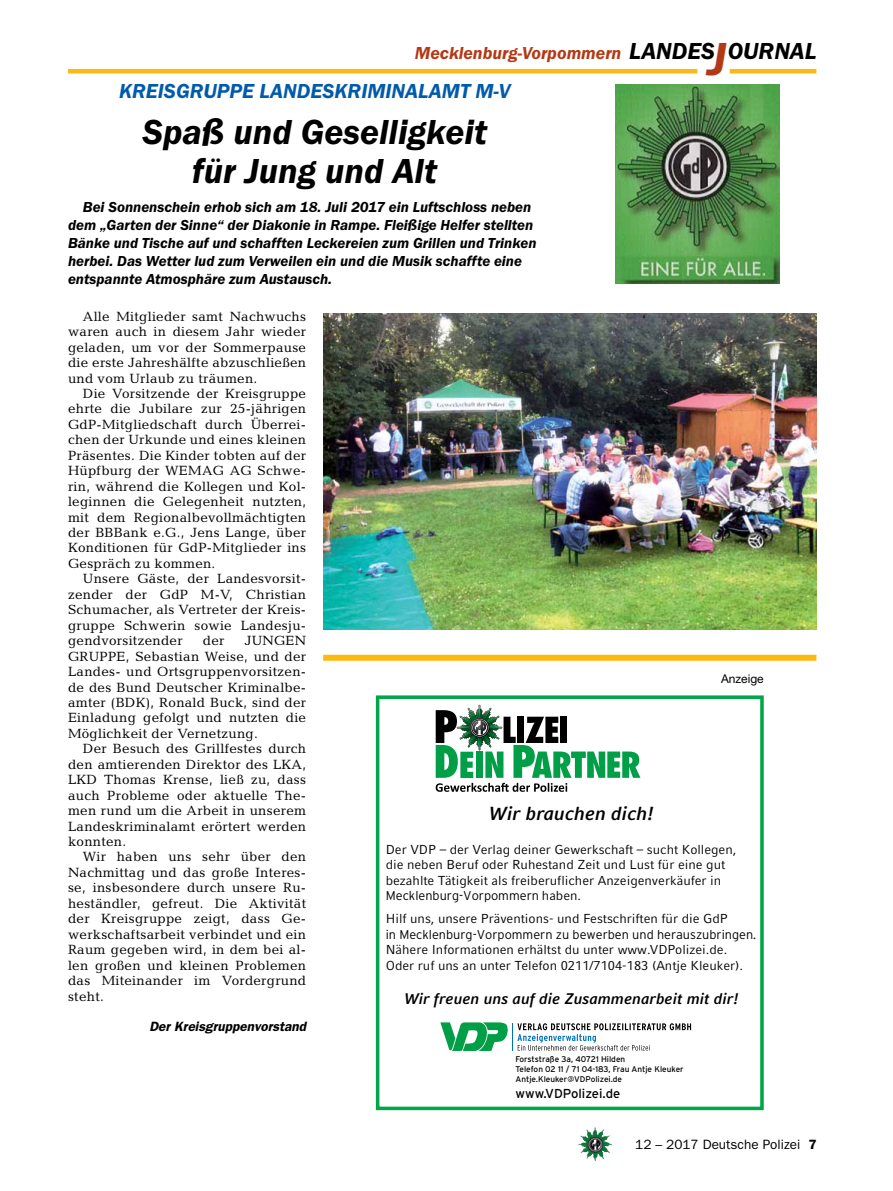
<style>
.page{position:relative;width:893px;height:1191px;background:#fff}
.page>*{position:absolute;margin:0;border:0;box-sizing:border-box;transform-origin:0 0}
.t1{font:italic 600 36px/39px "Franklin Gothic Itc T";color:#000;text-align:center}
.t2{font:italic 600 24px "Franklin Gothic Itc T";color:#000}
.t3{font:italic 600 21px "Franklin Gothic Itc T";color:#005baa}
.t4{font:italic 700 18.9px "Compatil Fact LT";color:#000}
.t5{font:italic 600 18px "Franklin Gothic Itc T";color:#b33916}
.t6{font:italic 700 15.3px "Compatil Fact LT";color:#000}
.t7{font:italic 600 15px/18px "Franklin Gothic Itc T";color:#000}
.t8{font:13.5px/15.5px "Candida";letter-spacing:.02em;color:#000;text-align:justify}
.t9{font:13.5px "Franklin Gothic";color:#000}
.t10{font:italic 600 13.5px "Franklin Gothic";color:#000}
.t11{font:12.9px/15.6px "Compatil Fact LT";color:#000}
.t12{font:12.9px "Interstate";color:#000}
.t13{font:300 12.75px "Interstate";color:#000}
.t14{font:12px "Helvetica Neue";color:#000}
.t15{font:8.25px/9.9px "Interstate";color:#000}
.s1{font-size:48px;color:#b33916}
.s2{font-family:"Compatil Fact LT";font-weight:400;font-size:12.9px}
.s3{font-weight:600}
</style>
<div class="page">
<img style="left:578px;top:1127px;width:17px;height:25px">
<hr style="left:730px;top:69px;width:86px;height:4px;background:#fdb913">
<hr style="left:68px;top:69px;width:629px;height:4px;background:#fdb913">
<img style="left:615px;top:84px;width:164px;height:199px">
<img style="left:323px;top:313px;width:493px;height:317px">
<div style="left:376px;top:695px;width:388px;height:415px;border:4px solid #00a649"></div>
<svg style="left:436px;top:705px;width:204px;height:87px"></svg>
<svg style="left:440px;top:1022px;width:251px;height:29px"></svg>
<div style="left:323px;top:655px;width:493px;height:6px;background:#fdb913"></div>
<h3 class="t5" style="left:415px;top:42px;width:208px">Mecklenburg-Vorpommern</h3>
<h3 class="t3" style="left:119px;top:79px;width:393px">KREISGRUPPE LANDESKRIMINALAMT M-V</h3>
<h1 class="t1" style="left:142px;top:112px;width:347px">Spaß und Geselligkeit für Jung und Alt</h1>
<p class="t7" style="left:68px;top:197px;width:470px;text-indent:15px">Bei Sonnenschein erhob sich am 18. Juli 2017 ein Luftschloss neben dem „Garten der Sinne“ der Diakonie in Rampe. Fleißige Helfer stellten Bänke und Tische auf und schafften Leckereien zum Grillen und Trinken herbei. Das Wetter lud zum Verweilen ein und die Musik schaffte eine entspannte Atmosphäre zum Austausch.</p>
<h2 class="t2" style="left:629px;top:37px;width:189px">LANDES<span class="s1">J</span>OURNAL</h2>
<p class="t8" style="left:68px;top:308px;width:240px;text-indent:15px">Alle Mitglieder samt Nachwuchs waren auch in diesem Jahr wieder geladen, um vor der Sommerpause die erste Jahreshälfte abzuschließen und vom Urlaub zu träumen.</p>
<p class="t8" style="left:68px;top:386px;width:240px;text-indent:15px">Die Vorsitzende der Kreisgruppe ehrte die Jubilare zur 25-jährigen GdP-Mitgliedschaft durch Überrei&shy;chen der Urkunde und eines kleinen Präsentes. Die Kinder tobten auf der Hüpfburg der WEMAG AG Schwe&shy;rin, während die Kollegen und Kol&shy;leginnen die Gelegenheit nutzten, mit dem Regionalbevollmächtigten der BBBank e.G., Jens Lange, über Konditionen für GdP-Mitglieder ins Gespräch zu kommen.</p>
<p class="t8" style="left:68px;top:571px;width:240px;text-indent:15px">Unsere Gäste, der Landesvorsit&shy;zender der GdP M-V, Christian Schumacher, als Vertreter der Kreis&shy;gruppe Schwerin sowie Landesju&shy;gendvorsitzender</p>
<p class="t8" style="left:68px;top:633px;width:240px;text-indent:177px">JUNGEN GRUPPE, Sebastian Weise, und der Landes- und Ortsgruppenvorsitzen&shy;de des Bund Deutscher Kriminalbe&shy;amter (BDK), Ronald Buck, sind der Einladung gefolgt und nutzten die Möglichkeit der Vernetzung.</p>
<p class="t8" style="left:68px;top:741px;width:240px;text-indent:15px">Der Besuch des Grillfestes durch den amtierenden Direktor des LKA, LKD Thomas Krense, ließ zu, dass auch Probleme oder aktuelle The&shy;men rund um die Arbeit in unserem Landeskriminalamt erörtert werden konnten.</p>
<p class="t8" style="left:68px;top:849px;width:240px;text-indent:15px">Wir haben uns sehr über den Nachmittag und das große Interes&shy;se, insbesondere durch unsere Ru&shy;heständler, gefreut. Die Aktivität der Kreisgruppe zeigt, dass Ge&shy;werkschaftsarbeit verbindet und ein Raum gegeben wird, in dem bei al&shy;len großen und kleinen Problemen das Miteinander im Vordergrund steht.</p>
<p class="t10" style="left:149px;top:1018px;width:158px">Der Kreisgruppenvorstand</p>
<p class="t8" style="left:203px;top:633px;width:23px">der</p>
<p class="t14" style="left:721px;top:671px;width:44px">Anzeige</p>
<h3 class="t4" style="left:489px;top:802px;width:166px">Wir brauchen dich!</h3>
<p class="t11" style="left:386px;top:841px;width:352px">Der VDP – der Verlag deiner Gewerkschaft – sucht Kollegen, die neben Beruf oder Ruhestand Zeit und Lust für eine gut bezahlte Tätigkeit als freiberuflicher Anzeigenverkäufer in</p>
<p class="t13" style="left:386px;top:888px;width:197px">Mecklenburg-Vorpommern <span class="s2">haben.</span></p>
<p class="t11" style="left:386px;top:910px;width:343px">Hilf uns, unsere Präventions- und Festschriften für die GdP</p>
<p class="t13" style="left:386px;top:927px;width:372px">in Mecklenburg-Vorpommern zu bewerben und herauszubringen.</p>
<p class="t11" style="left:386px;top:942px;width:359px">Nähere Informationen erhältst du unter www.VDPolizei.de.<br>Oder ruf uns an unter Telefon 0211/7104-183 (Antje Kleuker).</p>
<p class="t6" style="left:404px;top:989px;width:336px">Wir freuen uns auf die Zusammenarbeit mit dir!</p>
<p class="t15" style="left:516px;top:1054px;width:170px">Forststraße 3a, 40721 Hilden<br>Telefon 02 11 / 71 04-183, Frau Antje Kleuker<br>Antje.Kleuker@VDPolizei.de</p>
<p class="t12" style="left:516px;top:1086px;width:106px">www.VDPolizei.de</p>
<p class="t9" style="left:635px;top:1136px;width:183px">12 – 2017 Deutsche Polizei <span class="s3">7</span></p>
</div>
